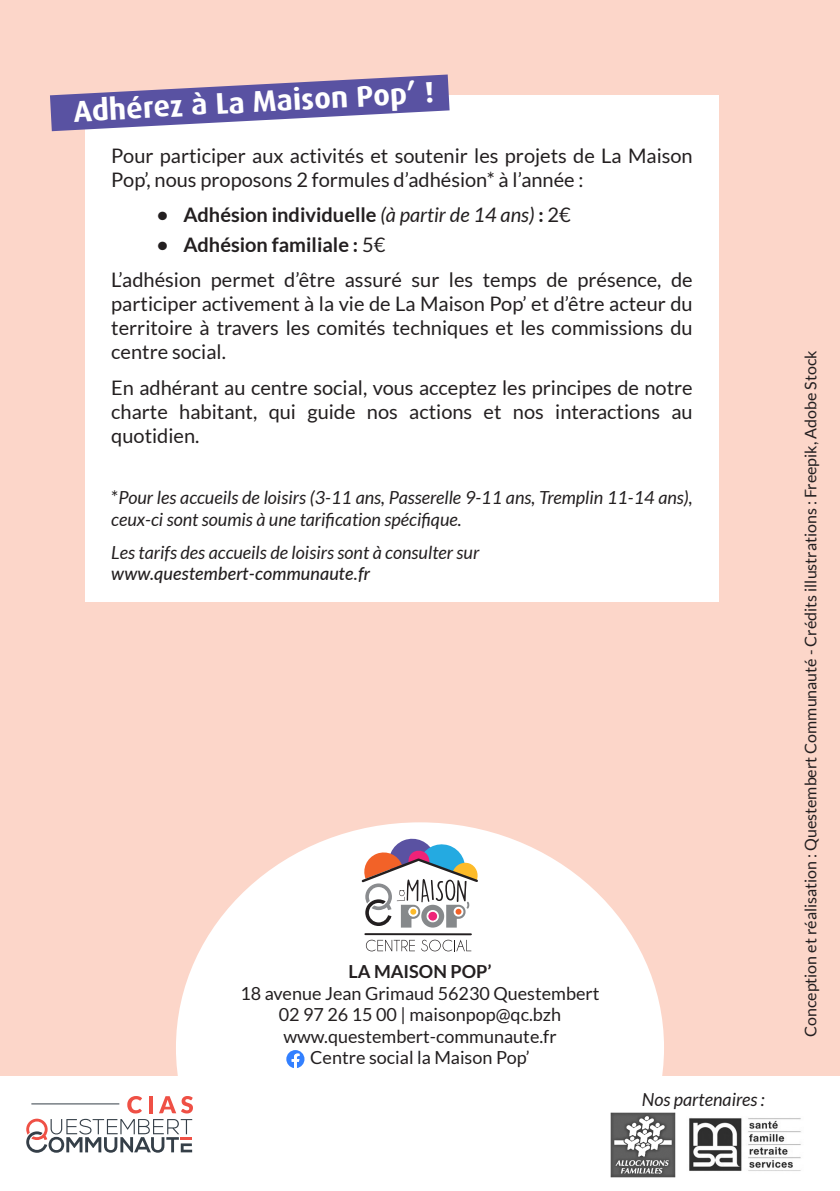
<style>
.page{position:relative;width:840px;height:1191px;background:#fff}
.page>*{position:absolute;margin:0;border:0;box-sizing:border-box;transform-origin:0 0}
.t1{font:700 30px "Dax";color:#fff}
.t2{font:20px/24px "Lato";color:#231f20;text-align:justify}
.t3{font:700 20px "Lato";color:#231f20}
.t4{font:italic 18px/21.6px "Lato";color:#231f20}
.t5{font:18px "Lato";color:#231f20}
.t6{font:italic 500 18px "Lato";color:#231f20}
.t7{font:700 18px "Lato";color:#231f20}
.t8{font:16px "Lato";color:#231f20}
.s1{font-weight:400;font-style:italic}
.s2{font-weight:400}
.s3{font-style:normal}
</style>
<div class="page">
<div style="left:0;top:0;width:839px;height:1191px;background:#fcd6c9"></div>
<svg style="left:176px;top:822px;width:487px;height:254px;fill:#fff"></svg>
<svg style="left:366px;top:939px;width:48px;height:12px"></svg>
<svg style="left:421px;top:939px;width:50px;height:12px"></svg>
<svg style="left:360px;top:835px;width:119px;height:92px;background:#cac4c6"></svg>
<hr style="left:365px;top:933px;width:105px;height:2px;background:#231f20">
<div style="left:0;top:1076px;width:839px;height:115px;background:#fff"></div>
<svg style="left:286px;top:1050px;width:18px;height:18px"></svg>
<svg style="left:26px;top:1096px;width:167px;height:56px"></svg>
<hr style="left:31px;top:1103px;width:88px;height:1px;background:#353f48">
<img style="left:610px;top:1112px;width:65px;height:66px">
<img style="left:689px;top:1118px;width:112px;height:53px">
<div style="left:85px;top:95px;width:633px;height:506px;background:#fff"></div>
<svg style="left:50px;top:74px;width:399px;height:57px"></svg>
<p class="t1" style="left:73px;top:94px;width:362px;rotate:-3deg">Adhérez à La Maison Pop’ !</p>
<p class="t2" style="left:111px;top:143px;width:582px">Pour participer aux activités et soutenir les projets de La Maison<br>Pop’, nous proposons 2 formules d’adhésion* à l’année :</p>
<p class="t3" style="left:157px;top:203px;width:415px">• Adhésion individuelle <span class="s1">(à partir de 14 ans)</span> : <span class="s2">2€</span></p>
<p class="t3" style="left:157px;top:233px;width:230px">• Adhésion familiale : <span class="s2">5€</span></p>
<p class="t2" style="left:111px;top:268px;width:582px">L’adhésion permet d’être assuré sur les temps de présence, de participer activement à la vie de La Maison Pop’ et d’être acteur du territoire à travers les comités techniques et les commissions du centre social.</p>
<p class="t2" style="left:111px;top:375px;width:582px">En adhérant au centre social, vous acceptez les principes de notre charte habitant, qui guide nos actions et nos interactions au quotidien.</p>
<p class="t4" style="left:111px;top:487px;width:582px"><span class="s3">*</span>Pour les accueils de loisirs (3-11 ans, Passerelle 9-11 ans, Tremplin 11-14 ans), ceux-ci sont soumis à une tarification spécifique.</p>
<p class="t4" style="left:111px;top:542px;width:369px">Les tarifs des accueils de loisirs sont à consulter sur</p>
<p class="t6" style="left:111px;top:560px;width:260px">www.questembert-communaute.fr</p>
<p class="t7" style="left:348px;top:961px;width:144px">LA MAISON POP’</p>
<p class="t5" style="left:240px;top:983px;width:360px">18 avenue Jean Grimaud 56230 Questembert</p>
<p class="t5" style="left:278px;top:1004px;width:284px">02 97 26 15 00 | maisonpop@qc.bzh</p>
<p class="t5" style="left:283px;top:1026px;width:274px">www.questembert-communaute.fr</p>
<p class="t5" style="left:310px;top:1047px;width:221px">Centre social la Maison Pop’</p>
<p class="t4" style="left:641px;top:1089px;width:124px">Nos partenaires :</p>
<p class="t8" style="left:801px;top:1037px;width:688px;rotate:-90deg">Conception et réalisation : Questembert Communauté - Crédits illustrations : Freepik, Adobe Stock</p>
</div>
